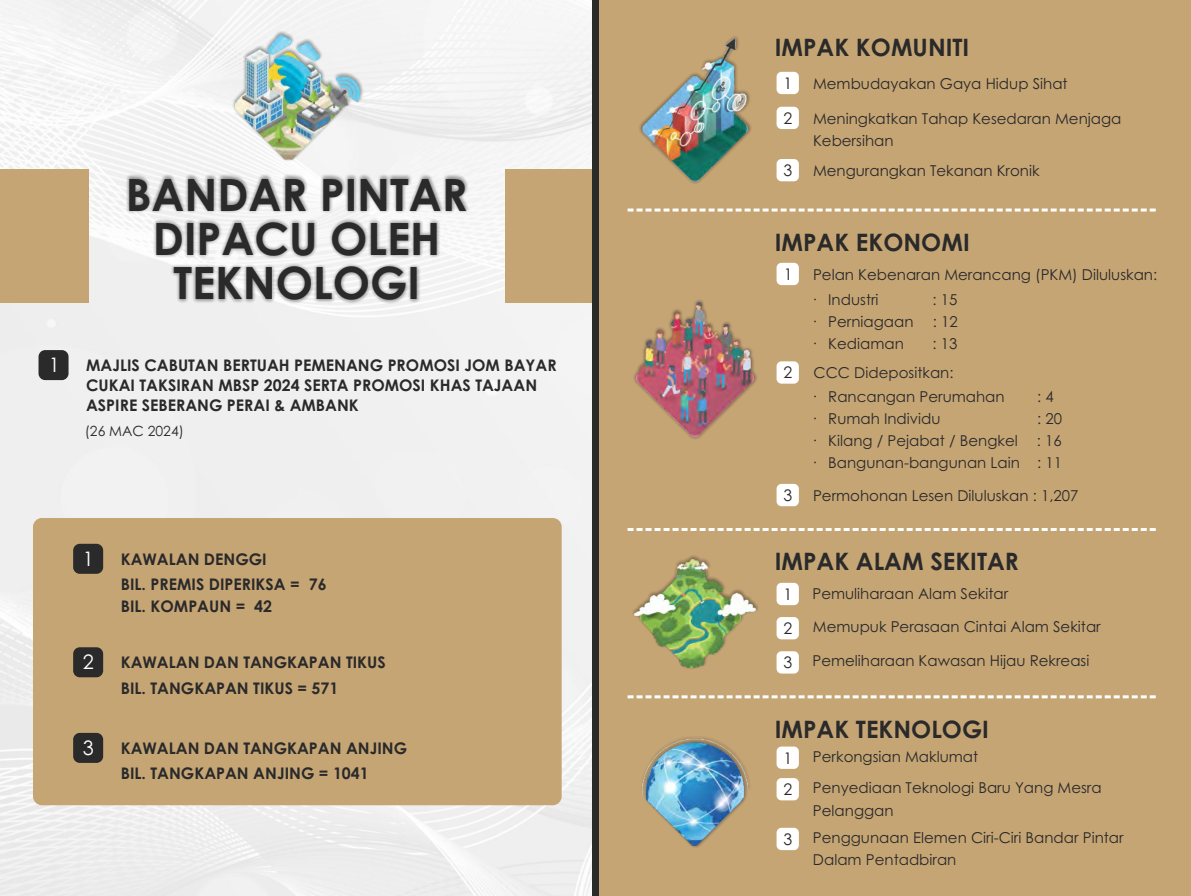
<style>
.page{position:relative;width:1191px;height:896px;background:#fff}
.page>*{position:absolute;margin:0;border:0;box-sizing:border-box;transform-origin:0 0}
.t1{font:700 44.6px/44px "Century Gothic";color:#2a2a2a;text-align:center}
.t2{font:700 24px "Century Gothic";color:#2a2a2a}
.t3{font:20px "Century Gothic";color:#fff}
.t4{font:700 16px/25.6px "Century Gothic";color:#2a2a2a}
.t5{font:16px "Century Gothic";color:#2a2a2a}
.t6{font:15px/22.2px "Century Gothic";color:#2a2a2a}
.t7{font:14px "Century Gothic";color:#2a2a2a}
</style>
<div class="page">
<img style="left:0;top:0;width:591px;height:896px">
<div style="left:123px;top:173px;width:348px;height:133px;background:#231f20;opacity:.49"></div>
<div style="left:229px;top:29px;width:137px;height:136px;background:#f3f3f3"></div>
<img style="left:235px;top:36px;width:124px;height:123px">
<div style="left:0;top:169px;width:89px;height:134px;background:#c6a575"></div>
<div style="left:506px;top:169px;width:89px;height:134px;background:#c6a575"></div>
<div style="left:595px;top:0;width:595px;height:896px;background:#c6a575"></div>
<svg style="left:627px;top:208px;width:529px;height:3px"></svg>
<svg style="left:627px;top:528px;width:529px;height:3px"></svg>
<svg style="left:627px;top:695px;width:529px;height:3px"></svg>
<img style="left:636px;top:303px;width:118px;height:134px">
<div style="left:776px;top:361px;width:23px;height:23px;background:#fff;border-radius:5px"></div>
<div style="left:776px;top:484px;width:23px;height:22px;background:#fff;border-radius:5px"></div>
<div style="left:776px;top:263px;width:23px;height:22px;background:#fff;border-radius:5px"></div>
<img style="left:642px;top:38px;width:106px;height:143px">
<div style="left:776px;top:72px;width:23px;height:22px;background:#fff;border-radius:5px"></div>
<div style="left:776px;top:107px;width:23px;height:22px;background:#fff;border-radius:5px"></div>
<div style="left:776px;top:159px;width:23px;height:22px;background:#fff;border-radius:5px"></div>
<img style="left:635px;top:559px;width:120px;height:108px">
<div style="left:776px;top:583px;width:23px;height:22px;background:#fff;border-radius:5px"></div>
<div style="left:776px;top:617px;width:23px;height:22px;background:#fff;border-radius:5px"></div>
<div style="left:776px;top:651px;width:23px;height:22px;background:#fff;border-radius:5px"></div>
<img style="left:643px;top:740px;width:104px;height:106px">
<div style="left:776px;top:746px;width:23px;height:23px;background:#fff;border-radius:5px"></div>
<div style="left:776px;top:778px;width:23px;height:22px;background:#fff;border-radius:5px"></div>
<div style="left:776px;top:828px;width:23px;height:22px;background:#fff;border-radius:5px"></div>
<div style="left:591px;top:0;width:7px;height:896px;background:#2a2a2a"></div>
<div style="left:39px;top:350px;width:30px;height:30px;background:#2a2a2a;border-radius:7px"></div>
<div style="left:33px;top:518px;width:528px;height:287px;background:#c6a575;border-radius:9px"></div>
<div style="left:73px;top:544px;width:30px;height:30px;background:#2a2a2a;border-radius:7px"></div>
<div style="left:73px;top:647px;width:30px;height:30px;background:#2a2a2a;border-radius:7px"></div>
<div style="left:73px;top:733px;width:30px;height:30px;background:#2a2a2a;border-radius:7px"></div>
<h1 class="t1" style="left:126px;top:177px;width:343px">BANDAR PINTAR<br>DIPACU OLEH<br>TEKNOLOGI</h1>
<h3 class="t3" style="left:49px;top:357px;width:13px">1</h3>
<p class="t4" style="left:86px;top:356px;width:472px;line-height:20px">MAJLIS CABUTAN BERTUAH PEMENANG PROMOSI JOM BAYAR<br>CUKAI TAKSIRAN MBSP 2024 SERTA PROMOSI KHAS TAJAAN<br>ASPIRE SEBERANG PERAI &amp; AMBANK</p>
<p class="t7" style="left:85px;top:425px;width:101px">(26 MAC 2024)</p>
<h3 class="t3" style="left:83px;top:551px;width:13px">1</h3>
<p class="t4" style="left:121px;top:547px;width:207px">KAWALAN DENGGI<br>BIL. PREMIS DIPERIKSA = 76</p>
<p class="t4" style="left:121px;top:595px;width:153px">BIL. KOMPAUN = 42</p>
<h3 class="t3" style="left:83px;top:654px;width:13px">2</h3>
<p class="t4" style="left:121px;top:651px;width:266px">KAWALAN DAN TANGKAPAN TIKUS<br>BIL. TANGKAPAN TIKUS = 571</p>
<h3 class="t3" style="left:83px;top:740px;width:13px">3</h3>
<p class="t4" style="left:121px;top:736px;width:288px">KAWALAN DAN TANGKAPAN ANJING<br>BIL. TANGKAPAN ANJING = 1041</p>
<h2 class="t2" style="left:775px;top:38px;width:196px">IMPAK KOMUNITI</h2>
<p class="t5" style="left:783px;top:77px;width:10px">1</p>
<p class="t6" style="left:813px;top:74px;width:256px">Membudayakan Gaya Hidup Sihat</p>
<p class="t6" style="left:813px;top:109px;width:310px">Meningkatkan Tahap Kesedaran Menjaga<br>Kebersihan</p>
<p class="t5" style="left:783px;top:112px;width:10px">2</p>
<p class="t5" style="left:783px;top:164px;width:10px">3</p>
<p class="t6" style="left:813px;top:161px;width:228px">Mengurangkan Tekanan Kronik</p>
<h2 class="t2" style="left:775px;top:233px;width:196px">IMPAK EKONOMI</h2>
<p class="t5" style="left:784px;top:268px;width:10px">1</p>
<p class="t6" style="left:810px;top:263px;width:348px;line-height:25.2px">Pelan Kebenaran Merancang (PKM) Diluluskan: · Industri</p>
<p class="t6" style="left:932px;top:290px;width:26px">: 15</p>
<p class="t6" style="left:810px;top:312px;width:104px">· Perniagaan</p>
<p class="t6" style="left:932px;top:312px;width:26px">: 12</p>
<p class="t6" style="left:810px;top:333px;width:95px">· Kediaman</p>
<p class="t6" style="left:932px;top:333px;width:26px">: 13</p>
<p class="t5" style="left:783px;top:366px;width:10px">2</p>
<p class="t6" style="left:810px;top:362px;width:195px;line-height:23.4px">CCC Didepositkan:<br>· Rancangan Perumahan</p>
<p class="t6" style="left:1037px;top:386px;width:18px">: 4</p>
<p class="t6" style="left:810px;top:409px;width:131px">· Rumah Individu</p>
<p class="t6" style="left:1037px;top:409px;width:26px">: 20</p>
<p class="t6" style="left:810px;top:431px;width:208px">· Kilang / Pejabat / Bengkel</p>
<p class="t6" style="left:810px;top:431px;width:253px;text-align:right">: 16<br>· Bangunan-bangunan Lain : 11</p>
<p class="t5" style="left:783px;top:489px;width:10px">3</p>
<p class="t6" style="left:813px;top:486px;width:267px">Permohonan Lesen Diluluskan : 1,207</p>
<h2 class="t2" style="left:775px;top:552px;width:245px">IMPAK ALAM SEKITAR</h2>
<p class="t5" style="left:783px;top:588px;width:10px">1</p>
<p class="t6" style="left:812px;top:584px;width:197px">Pemuliharaan Alam Sekitar</p>
<p class="t5" style="left:783px;top:622px;width:10px">2</p>
<p class="t6" style="left:813px;top:617px;width:289px">Memupuk Perasaan Cintai Alam Sekitar</p>
<p class="t5" style="left:783px;top:656px;width:10px">3</p>
<p class="t6" style="left:812px;top:651px;width:278px">Pemeliharaan Kawasan Hijau Rekreasi</p>
<h2 class="t2" style="left:775px;top:720px;width:216px">IMPAK TEKNOLOGI</h2>
<p class="t5" style="left:783px;top:751px;width:10px">1</p>
<p class="t6" style="left:813px;top:742px;width:290px;line-height:31.4px">Perkongsian Maklumat<br>Penyediaan Teknologi Baru Yang Mesra</p>
<p class="t6" style="left:813px;top:800px;width:82px">Pelanggan</p>
<p class="t5" style="left:783px;top:783px;width:10px">2</p>
<p class="t5" style="left:783px;top:833px;width:10px">3</p>
<p class="t6" style="left:813px;top:828px;width:312px">Penggunaan Elemen Ciri-Ciri Bandar Pintar<br>Dalam Pentadbiran</p>
</div>
